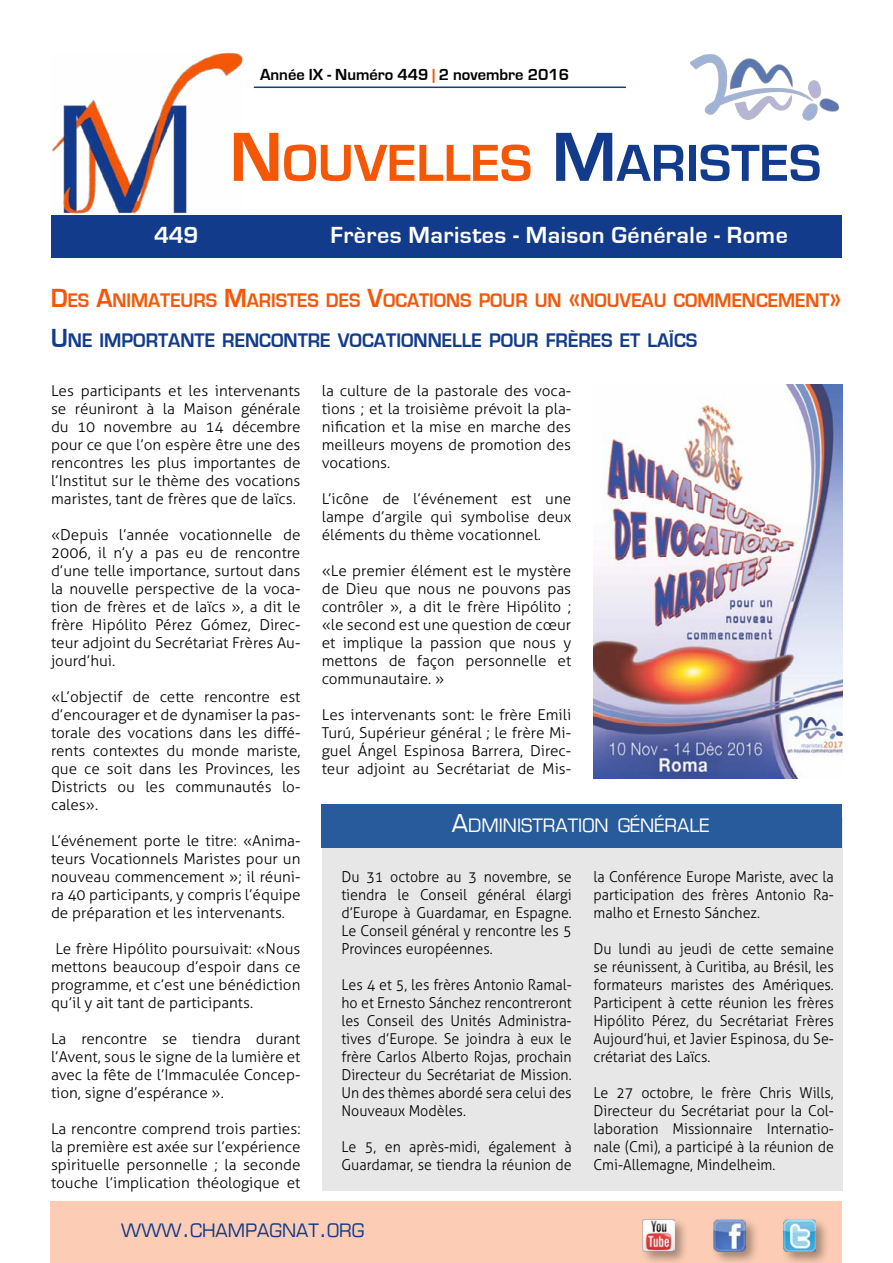
<style>
.page{position:relative;width:893px;height:1263px;background:#fff}
.page>*{position:absolute;margin:0;border:0;box-sizing:border-box;transform-origin:0 0}
.t1{font:700 54px "Eurostile";color:#f45706}
.t2{font:700 24px "Eurostile";letter-spacing:.02em;color:#fff}
.t3{font:700 20.25px/39.8px "Eurostile";color:#f45706;scale:.94 1}
.t4{font:18px "Eurostile";color:#fff}
.t5{font:18px "Eurostile";color:#123b8b}
.t6{font:700 16.5px "Eurostile";color:#000}
.t7{font:300 15px/18px "Aller";color:#000;text-align:justify}
.t8{font:300 15px/18px "Aller";color:#000;text-align:justify;scale:.95 1}
.s1{color:#f45706}
.s2{font-size:72px}
.s3{font-size:72px;color:#123b8b}
.s4{color:#123b8b}
.s5{font-size:27px}
.s6{font-size:27px;color:#123b8b}
.s7{font-size:24px}
</style>
<div class="page">
<div style="left:51px;top:215px;width:791px;height:43px;background:#123b8b"></div>
<div style="left:50px;top:1201px;width:792px;height:62px;background:#fccdb4"></div>
<div style="left:710px;top:1216px;width:49px;height:47px;background:#000;opacity:.35"></div>
<img style="left:713px;top:1219px;width:32px;height:32px">
<div style="left:781px;top:1216px;width:49px;height:47px;background:#000;opacity:.35"></div>
<img style="left:784px;top:1219px;width:32px;height:32px">
<hr style="left:254px;top:87px;width:372px;height:1px;background:#123b8b">
<div style="left:640px;top:1216px;width:48px;height:47px;background:#000;opacity:.35"></div>
<img style="left:642px;top:1219px;width:33px;height:32px">
<img style="left:52px;top:52px;width:191px;height:162px">
<img style="left:690px;top:54px;width:149px;height:67px">
<div style="left:322px;top:817px;width:520px;height:374px;background:#e7e7e7"></div>
<div style="left:321px;top:804px;width:521px;height:43px;background:#275b9b"></div>
<img style="left:593px;top:384px;width:249px;height:394px">
<p class="t6" style="left:260px;top:66px;width:311px">Année IX - Numéro 449 <span class="s1">|</span> 2 novembre 2016</p>
<h1 class="t1" style="left:230px;top:134px;width:593px"><span class="s2">N</span>OUVELLES <span class="s3">M</span><span class="s4">ARISTES</span></h1>
<h2 class="t2" style="left:154px;top:222px;width:46px">449</h2>
<h2 class="t2" style="left:330px;top:222px;width:459px">Frères Maristes - Maison Générale - Rome</h2>
<h3 class="t3" style="left:51px;top:281px;width:843px"><span class="s5">D</span>ES <span class="s5">A</span>NIMATEURS <span class="s5">M</span>ARISTES DES <span class="s5">V</span>OCATIONS POUR UN <span class="s5">«</span>NOUVEAU COMMENCEMENT<span class="s5">»<br></span><span class="s6">U</span> <span class="s4">NE IMPORTANTE RENCONTRE VOCATIONNELLE POUR FRÈRES ET LAÏCS</span></h3>
<p class="t7" style="left:51px;top:382px;width:251px">Les participants et les intervenants se réuniront à la Maison générale du 10 novembre au 14 décembre pour ce que l’on espère être une des rencontres les plus importantes de l’Institut sur le thème des vocations maristes, tant de frères que de laïcs.</p>
<p class="t7" style="left:51px;top:526px;width:251px">«Depuis l’année vocationnelle de 2006, il n’y a pas eu de rencontre d’une telle importance, surtout dans la nouvelle perspective de la voca&shy;tion de frères et de laïcs », a dit le frère Hipólito Pérez Gómez, Direc&shy;teur adjoint du Secrétariat Frères Au&shy;jourd’hui.</p>
<p class="t7" style="left:51px;top:688px;width:251px">«L’objectif de cette rencontre est d’encourager et de dynamiser la pas&shy;torale des vocations dans les diffé&shy;rents contextes du monde mariste, que ce soit dans les Provinces, les Districts ou les communautés lo&shy;cales».</p>
<p class="t7" style="left:51px;top:832px;width:251px">L’événement porte le titre: «Anima&shy;teurs Vocationnels Maristes pour un nouveau commencement »; il réuni&shy;ra 40 participants, y compris l’équipe de préparation et les intervenants.</p>
<p class="t7" style="left:51px;top:940px;width:251px">Le frère Hipólito poursuivait: «Nous mettons beaucoup d’espoir dans ce programme, et c’est une bénédiction qu’il y ait tant de participants.</p>
<p class="t7" style="left:51px;top:1030px;width:251px">La rencontre se tiendra durant l’Avent, sous le signe de la lumière et avec la fête de l’Immaculée Concep&shy;tion, signe d’espérance ».</p>
<p class="t7" style="left:51px;top:1120px;width:251px">La rencontre comprend trois parties: la première est axée sur l’expérience spirituelle personnelle ; la seconde touche l’implication théologique et</p>
<p class="t7" style="left:322px;top:382px;width:251px">la culture de la pastorale des voca&shy;tions ; et la troisième prévoit la pla&shy;nification et la mise en marche des meilleurs moyens de promotion des vocations.</p>
<p class="t7" style="left:322px;top:490px;width:251px">L’icône de l’événement est une lampe d’argile qui symbolise deux éléments du thème vocationnel.</p>
<p class="t7" style="left:322px;top:562px;width:251px">«Le premier élément est le mystère de Dieu que nous ne pouvons pas contrôler », a dit le frère Hipólito ; «le second est une question de cœur et implique la passion que nous y mettons de façon personnelle et communautaire. »</p>
<p class="t7" style="left:322px;top:706px;width:251px">Les intervenants sont: le frère Emili Turú, Supérieur général ; le frère Mi&shy;guel Ángel Espinosa Barrera, Direc&shy;teur adjoint au Secrétariat de Mis-</p>
<p class="t4" style="left:452px;top:814px;width:259px"><span class="s7">A</span>DMINISTRATION GÉNÉRALE</p>
<p class="t8" style="left:341px;top:868px;width:244px">Du 31 octobre au 3 novembre, se tiendra le Conseil général élargi d’Europe à Guardamar, en Espagne.<br>Le Conseil général y rencontre les 5<br>Provinces européennes.</p>
<p class="t8" style="left:341px;top:976px;width:244px">Les 4 et 5, les frères Antonio Ramal&shy;ho et Ernesto Sánchez rencontreront les Conseil des Unités Administra&shy;tives d’Europe. Se joindra à eux le frère Carlos Alberto Rojas, prochain Directeur du Secrétariat de Mission.<br>Un des thèmes abordé sera celui des Nouveaux Modèles.</p>
<p class="t8" style="left:341px;top:1138px;width:244px">Le 5, en après-midi, également à<br>Guardamar, se tiendra la réunion de</p>
<p class="t8" style="left:593px;top:868px;width:255px">la Conférence Europe Mariste, avec la participation des frères Antonio Ra&shy;malho et Ernesto Sánchez.</p>
<p class="t8" style="left:593px;top:940px;width:255px">Du lundi au jeudi de cette semaine se réunissent, à Curitiba, au Brésil, les formateurs maristes des Amériques.<br>Participent à cette réunion les frères Hipólito Pérez, du Secrétariat Frères Aujourd’hui, et Javier Espinosa, du Se&shy;crétariat des Laïcs.</p>
<p class="t8" style="left:593px;top:1084px;width:255px">Le 27 octobre, le frère Chris Wills, Directeur du Secrétariat pour la Col&shy;laboration Missionnaire Internatio&shy;nale (Cmi), a participé à la réunion de Cmi-Allemagne, Mindelheim.</p>
<p class="t5" style="left:121px;top:1219px;width:245px">WWW<span class="s7">.</span>CHAMPAGNAT<span class="s7">.</span>ORG</p>
</div>
